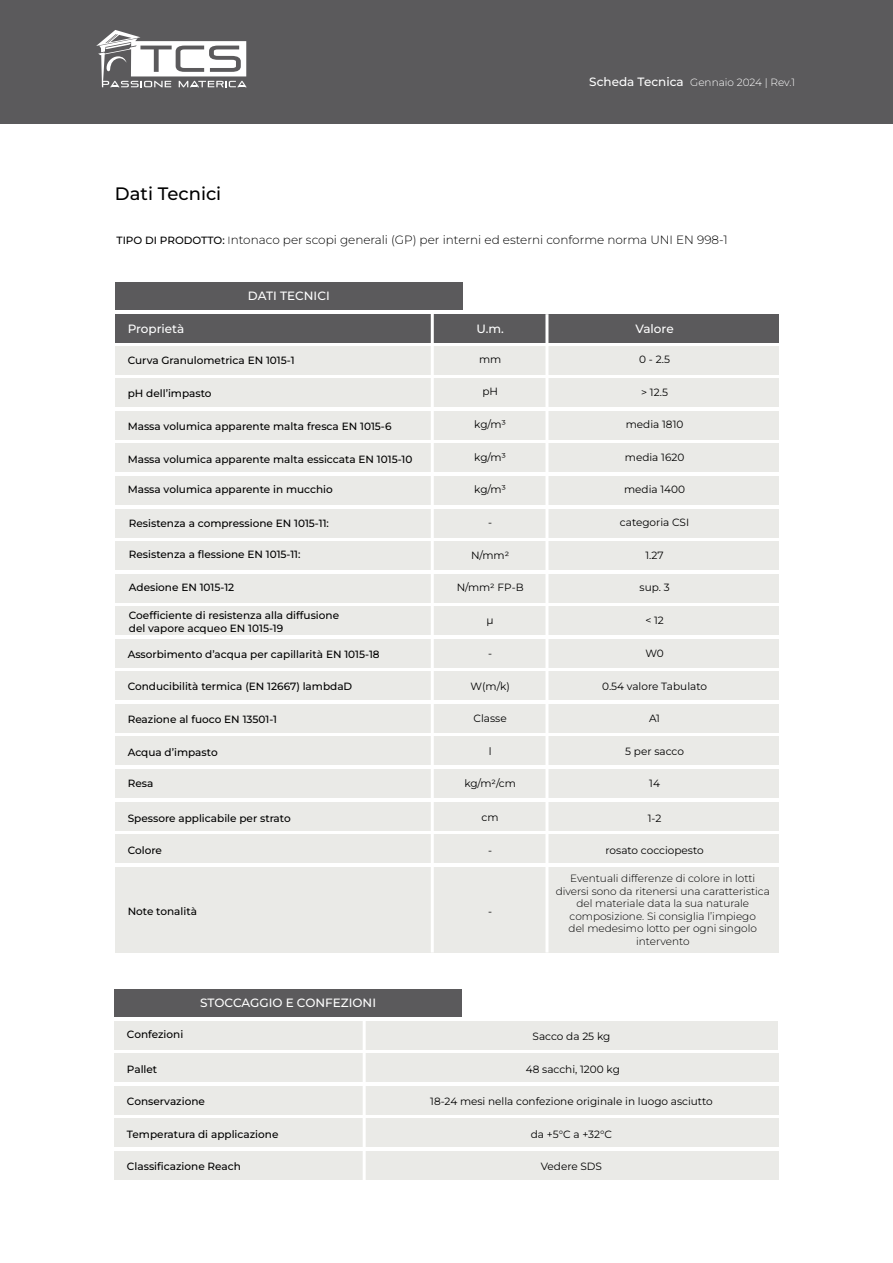
<style>
.page{position:relative;width:893px;height:1263px;background:#fff}
.page>*{position:absolute;margin:0;border:0;box-sizing:border-box;transform-origin:0 0}
.t1{font:100 18px "Montserrat";color:#000}
.t2{font:300 12px "Montserrat";color:#000}
.t3{font:100 12px "Montserrat";color:#fff}
.t4{font:100 10.5px/12.6px "Montserrat";color:#000}
.t5{font:300 10.5px/12.6px "Montserrat";color:#000;text-align:center}
.t6{font:300 10.5px "Montserrat";color:#fff}
.s1{font-weight:100;font-size:12px}
.s2{font-weight:100;font-size:10.5px}
.s3{font-size:10.5px}
</style>
<div class="page">
<div style="left:115px;top:867px;width:432px;height:85px;background:#eaeae7"></div>
<div style="left:547px;top:867px;width:231px;height:85px;background:#eaeae7"></div>
<div style="left:0;top:0;width:893px;height:123px;background:#5b5a5c"></div>
<svg style="left:96px;top:30px;width:151px;height:57px"></svg>
<div style="left:115px;top:346px;width:431px;height:28px;background:#eaeae7"></div>
<div style="left:115px;top:704px;width:432px;height:28px;background:#eaeae7"></div>
<div style="left:115px;top:509px;width:431px;height:28px;background:#eaeae7"></div>
<div style="left:547px;top:346px;width:231px;height:28px;background:#eaeae7"></div>
<div style="left:547px;top:704px;width:231px;height:28px;background:#eaeae7"></div>
<div style="left:547px;top:509px;width:231px;height:28px;background:#eaeae7"></div>
<div style="left:115px;top:379px;width:431px;height:28px;background:#eaeae7"></div>
<div style="left:115px;top:639px;width:432px;height:28px;background:#eaeae7"></div>
<div style="left:115px;top:737px;width:432px;height:28px;background:#eaeae7"></div>
<div style="left:115px;top:542px;width:431px;height:28px;background:#eaeae7"></div>
<div style="left:547px;top:379px;width:231px;height:28px;background:#eaeae7"></div>
<div style="left:547px;top:639px;width:231px;height:28px;background:#eaeae7"></div>
<div style="left:547px;top:737px;width:231px;height:28px;background:#eaeae7"></div>
<div style="left:547px;top:542px;width:232px;height:28px;background:#eaeae7"></div>
<div style="left:115px;top:411px;width:431px;height:28px;background:#eaeae7"></div>
<div style="left:115px;top:769px;width:432px;height:28px;background:#eaeae7"></div>
<div style="left:115px;top:574px;width:431px;height:28px;background:#eaeae7"></div>
<div style="left:547px;top:411px;width:231px;height:28px;background:#eaeae7"></div>
<div style="left:547px;top:769px;width:231px;height:28px;background:#eaeae7"></div>
<div style="left:547px;top:574px;width:231px;height:28px;background:#eaeae7"></div>
<div style="left:115px;top:444px;width:431px;height:28px;background:#eaeae7"></div>
<div style="left:115px;top:672px;width:432px;height:28px;background:#eaeae7"></div>
<div style="left:115px;top:802px;width:432px;height:28px;background:#eaeae7"></div>
<div style="left:115px;top:834px;width:432px;height:29px;background:#eaeae7"></div>
<div style="left:115px;top:476px;width:431px;height:28px;background:#eaeae7"></div>
<div style="left:115px;top:607px;width:431px;height:28px;background:#eaeae7"></div>
<div style="left:547px;top:444px;width:231px;height:28px;background:#eaeae7"></div>
<div style="left:547px;top:672px;width:231px;height:28px;background:#eaeae7"></div>
<div style="left:547px;top:802px;width:231px;height:28px;background:#eaeae7"></div>
<div style="left:547px;top:834px;width:231px;height:29px;background:#eaeae7"></div>
<div style="left:547px;top:476px;width:231px;height:28px;background:#eaeae7"></div>
<div style="left:547px;top:607px;width:231px;height:28px;background:#eaeae7"></div>
<div style="left:115px;top:283px;width:348px;height:27px;background:#5b5a5c"></div>
<div style="left:115px;top:315px;width:319px;height:28px;background:#5b5a5c"></div>
<div style="left:434px;top:315px;width:113px;height:28px;background:#5b5a5c"></div>
<div style="left:545px;top:315px;width:234px;height:28px;background:#5b5a5c"></div>
<hr style="left:431px;top:311px;width:3px;height:641px;background:#fff">
<hr style="left:545px;top:314px;width:3px;height:638px;background:#fff">
<div style="left:114px;top:1021px;width:664px;height:28px;background:#eaeae7"></div>
<div style="left:114px;top:1053px;width:664px;height:29px;background:#eaeae7"></div>
<div style="left:114px;top:1086px;width:664px;height:28px;background:#eaeae7"></div>
<div style="left:114px;top:1118px;width:664px;height:29px;background:#eaeae7"></div>
<div style="left:114px;top:1151px;width:664px;height:28px;background:#eaeae7"></div>
<div style="left:114px;top:989px;width:348px;height:28px;background:#5b5a5c"></div>
<hr style="left:363px;top:1021px;width:3px;height:160px;background:#fff">
<h1 class="t1" style="left:115px;top:181px;width:108px">Dati Tecnici</h1>
<p class="t6" style="left:589px;top:75px;width:207px"><span class="s1">Scheda Tecnica</span> Gennaio 2024 | Rev.1</p>
<p class="t2" style="left:117px;top:232px;width:613px"><span class="s2">TIPO DI PRODOTTO:</span> <span class="s3">I</span>ntonaco per scopi generali (GP) per interni ed esterni conforme norma UNI EN 998-1</p>
<p class="t3" style="left:248px;top:288px;width:83px">DATI TECNICI</p>
<p class="t3" style="left:128px;top:320px;width:58px">Proprietà</p>
<p class="t3" style="left:476px;top:320px;width:29px">U.m.</p>
<p class="t3" style="left:635px;top:320px;width:40px">Valore</p>
<p class="t4" style="left:128px;top:354px;width:168px">Curva Granulometrica EN 1015-1</p>
<p class="t4" style="left:128px;top:387px;width:85px">pH dell’impasto</p>
<p class="t4" style="left:639px;top:352px;width:32px">0 - 2.5</p>
<p class="t4" style="left:479px;top:352px;width:24px">mm</p>
<p class="t4" style="left:482px;top:385px;width:17px">pH</p>
<p class="t4" style="left:641px;top:386px;width:28px">&gt; 12.5</p>
<p class="t4" style="left:128px;top:420px;width:265px">Massa volumica apparente malta fresca EN 1015-6</p>
<p class="t4" style="left:474px;top:418px;width:33px">kg/m³</p>
<p class="t4" style="left:626px;top:418px;width:59px">media 1810</p>
<p class="t4" style="left:128px;top:453px;width:286px">Massa volumica apparente malta essiccata EN 1015-10</p>
<p class="t4" style="left:474px;top:450px;width:33px">kg/m³</p>
<p class="t4" style="left:625px;top:450px;width:61px">media 1620</p>
<p class="t4" style="left:128px;top:483px;width:207px">Massa volumica apparente in mucchio</p>
<p class="t4" style="left:129px;top:516px;width:202px">Resistenza a compressione EN 1015-11:</p>
<p class="t4" style="left:129px;top:548px;width:173px">Resistenza a flessione EN 1015-11:</p>
<p class="t4" style="left:129px;top:581px;width:107px">Adesione EN 1015-12</p>
<p class="t4" style="left:129px;top:609px;width:212px">Coefficiente di resistenza alla diffusione del vapore acqueo EN 1015-19</p>
<p class="t4" style="left:474px;top:483px;width:33px">kg/m³</p>
<p class="t4" style="left:488px;top:516px;width:6px">-</p>
<p class="t4" style="left:471px;top:548px;width:40px">N/mm2</p>
<p class="t4" style="left:457px;top:581px;width:69px">N/mm2 FP-B</p>
<p class="t4" style="left:487px;top:613px;width:9px">µ</p>
<p class="t4" style="left:624px;top:483px;width:63px">media 1400</p>
<p class="t4" style="left:620px;top:515px;width:71px">categoria CSI</p>
<p class="t4" style="left:645px;top:548px;width:20px">1.27</p>
<p class="t4" style="left:640px;top:581px;width:32px">sup. 3</p>
<p class="t4" style="left:645px;top:613px;width:20px">&lt; 12</p>
<p class="t4" style="left:128px;top:648px;width:253px">Assorbimento d’acqua per capillarità EN 1015-18</p>
<p class="t4" style="left:488px;top:647px;width:6px">-</p>
<p class="t4" style="left:645px;top:647px;width:20px">W0</p>
<p class="t4" style="left:128px;top:679px;width:226px">Conducibilità termica (EN 12667) lambdaD</p>
<p class="t4" style="left:470px;top:679px;width:41px">W(m/k)</p>
<p class="t4" style="left:602px;top:679px;width:106px">0.54 valore Tabulato</p>
<p class="t4" style="left:128px;top:713px;width:151px">Reazione al fuoco EN 13501-1</p>
<p class="t4" style="left:474px;top:711px;width:35px">Classe</p>
<p class="t4" style="left:649px;top:712px;width:12px">A1</p>
<p class="t4" style="left:128px;top:745px;width:91px">Acqua d’impasto</p>
<p class="t4" style="left:489px;top:744px;width:4px">l</p>
<p class="t4" style="left:625px;top:744px;width:60px">5 per sacco</p>
<p class="t4" style="left:128px;top:777px;width:27px">Resa</p>
<p class="t4" style="left:128px;top:811px;width:164px">Spessore applicabile per strato</p>
<p class="t4" style="left:128px;top:844px;width:36px">Colore</p>
<p class="t4" style="left:464px;top:777px;width:53px">kg/m2/cm</p>
<p class="t4" style="left:482px;top:811px;width:19px">cm</p>
<p class="t4" style="left:488px;top:843px;width:6px">-</p>
<p class="t4" style="left:649px;top:777px;width:12px">14</p>
<p class="t4" style="left:648px;top:811px;width:15px">1-2</p>
<p class="t4" style="left:606px;top:844px;width:100px">rosato cocciopesto</p>
<p class="t4" style="left:128px;top:905px;width:71px">Note tonalità</p>
<p class="t4" style="left:488px;top:905px;width:6px">-</p>
<p class="t5" style="left:556px;top:872px;width:216px">Eventuali differenze di colore in lotti diversi sono da ritenersi una caratteristica del materiale data la sua naturale composizione. Si consiglia l’impiego<br>del medesimo lotto per ogni singolo intervento</p>
<p class="t3" style="left:200px;top:995px;width:177px">STOCCAGGIO E CONFEZIONI</p>
<p class="t4" style="left:127px;top:1027px;width:58px">Confezioni</p>
<p class="t4" style="left:533px;top:1030px;width:79px">Sacco da 25 kg</p>
<p class="t4" style="left:526px;top:1062px;width:96px">48 sacchi, 1200 kg</p>
<p class="t4" style="left:430px;top:1095px;width:284px">18-24 mesi nella confezione originale in luogo asciutto</p>
<p class="t4" style="left:531px;top:1127px;width:83px">da +5°C a +32°C</p>
<p class="t4" style="left:541px;top:1160px;width:63px">Vedere SDS</p>
<p class="t4" style="left:127px;top:1062px;width:32px">Pallet</p>
<p class="t4" style="left:127px;top:1095px;width:79px">Conservazione</p>
<p class="t4" style="left:127px;top:1127px;width:153px">Temperatura di applicazione</p>
<p class="t4" style="left:127px;top:1160px;width:115px">Classificazione Reach</p>
</div>
